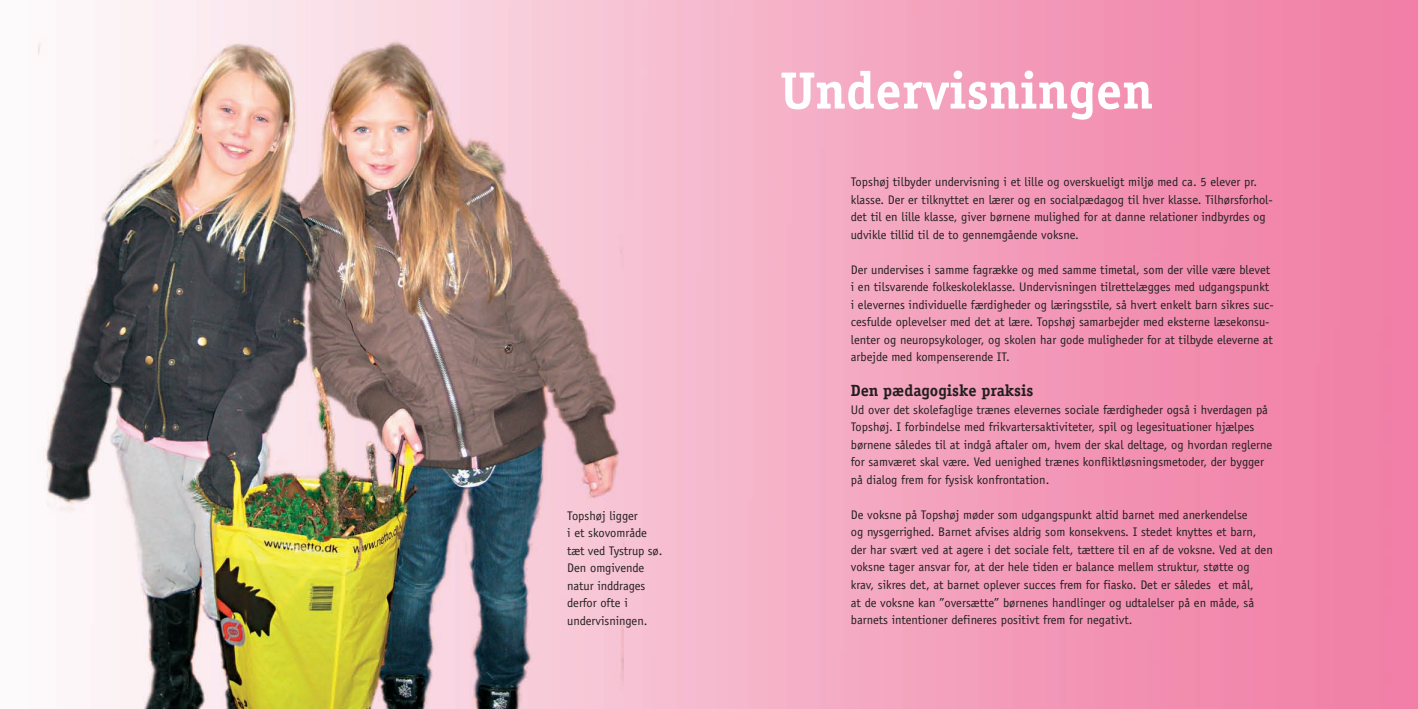
<style>
.page{position:relative;width:1418px;height:709px;background:#fff}
.page>*{position:absolute;margin:0;border:0;box-sizing:border-box;transform-origin:0 0}
.t1{font:700 52.5px "Officina Serif";color:#fff}
.t2{font:700 16.25px "Officina Serif";color:#231f20}
.t3{font:12.5px/17.5px "Officina Sans";color:#231f20}
</style>
<div class="page">
<img style="left:37px;top:0;width:1380px;height:709px">
<p class="t3" style="left:567px;top:507px;width:97px">Topshøj ligger<br>i et skovområde tæt ved Tystrup sø.<br>Den omgivende natur inddrages derfor ofte i undervisningen.</p>
<h1 class="t1" style="left:780px;top:71px;width:375px">Undervisningen</h1>
<p class="t3" style="left:850px;top:174px;width:423px">Topshøj tilbyder undervisning i et lille og overskueligt miljø med ca. 5 elever pr. klasse. Der er tilknyttet en lærer og en socialpædagog til hver klasse. Tilhørsforhol&shy;det til en lille klasse, giver børnene mulighed for at danne relationer indbyrdes og udvikle tillid til de to gennemgående voksne.</p>
<p class="t3" style="left:850px;top:262px;width:424px">Der undervises i samme fagrække og med samme timetal, som der ville være blevet i en tilsvarende folkeskoleklasse. Undervisningen tilrettelægges med udgangspunkt i elevernes individuelle færdigheder og læringsstile, så hvert enkelt barn sikres suc&shy;cesfulde oplevelser med det at lære. Topshøj samarbejder med eksterne læsekonsu&shy;lenter og neuropsykologer, og skolen har gode muligheder for at tilbyde eleverne at arbejde med kompenserende IT.</p>
<h2 class="t2" style="left:850px;top:385px;width:184px">Den pædagogiske praksis</h2>
<p class="t3" style="left:850px;top:402px;width:423px">Ud over det skolefaglige trænes elevernes sociale færdigheder også i hverdagen på Topshøj. I forbindelse med frikvartersaktiviteter, spil og legesituationer hjælpes børnene således til at indgå aftaler om, hvem der skal deltage, og hvordan reglerne for samværet skal være. Ved uenighed trænes konfliktløsningsmetoder, der bygger på dialog frem for fysisk konfrontation.</p>
<p class="t3" style="left:850px;top:507px;width:423px">De voksne på Topshøj møder som udgangspunkt altid barnet med anerkendelse<br>og nysgerrighed. Barnet afvises aldrig som konsekvens. I stedet knyttes et barn, der har svært ved at agere i det sociale felt, tættere til en af de voksne. Ved at den voksne tager ansvar for, at der hele tiden er balance mellem struktur, støtte og krav, sikres det, at barnet oplever succes frem for fiasko. Det er således et mål,<br>at de voksne kan ”oversætte” børnenes handlinger og udtalelser på en måde, så barnets intentioner defineres positivt frem for negativt.</p>
</div>
